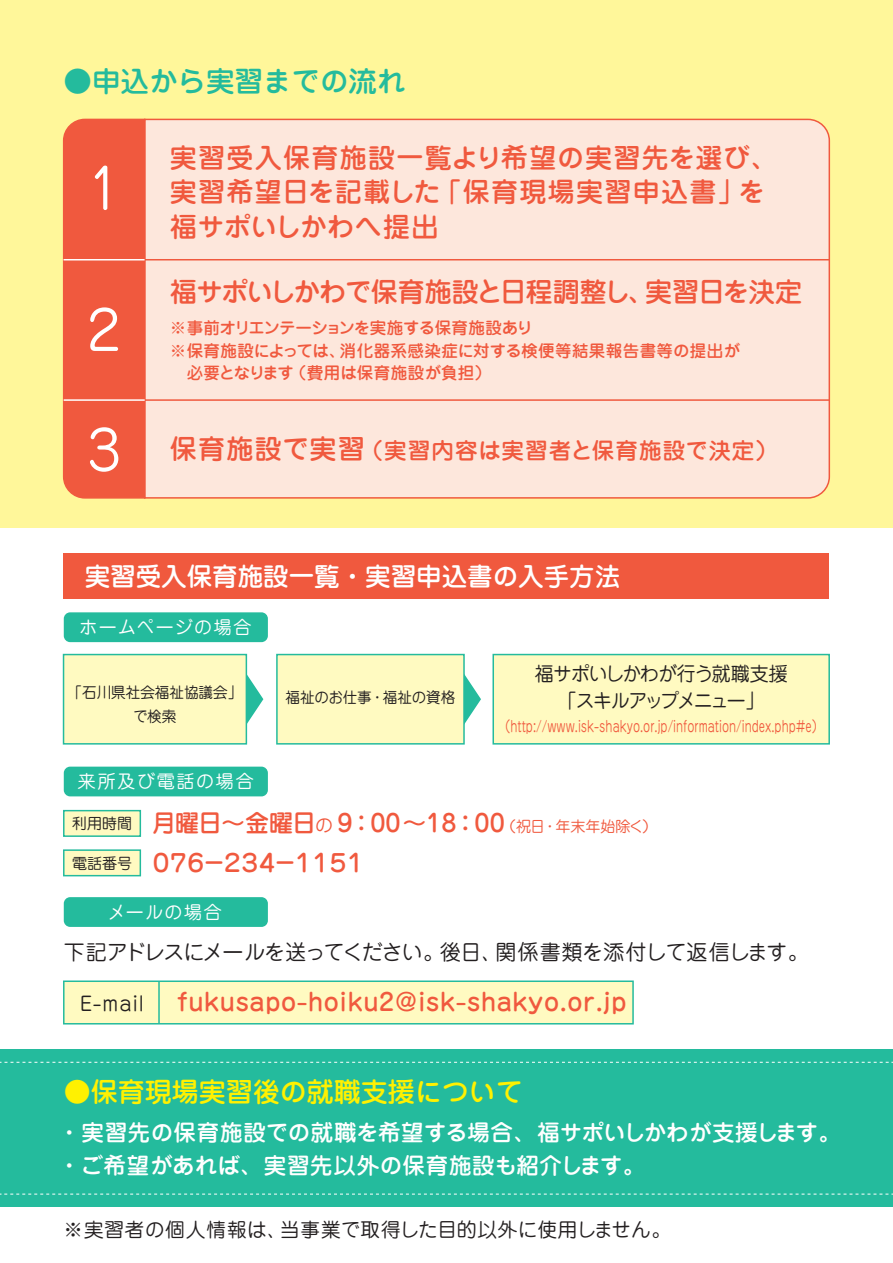
<style>
.page{position:relative;width:893px;height:1263px;background:#fff}
.page>*{position:absolute;margin:0;border:0;box-sizing:border-box;transform-origin:0 0}
.t1{font:54px "Jun 201 Pro";color:#fff}
.t2{font:500 28.5px "Jun 34 Pro";color:#24bb9d}
.t3{font:500 27px/34.5px "Jun 34 Pro";letter-spacing:.05em;color:#f0593e}
.t4{font:500 27px "Jun 34 Pro";letter-spacing:-.04em;color:#f0593e}
.t5{font:500 27px "Jun 34 Pro";color:#fff101}
.t6{font:500 25.5px "Jun 34 Pro";color:#fff}
.t7{font:500 24px "Jun 34 Pro";letter-spacing:.025em;color:#f0593e}
.t8{font:500 24px "Jun 34 Pro";color:#f0593e}
.t9{font:500 24px "Jun 34 Pro";letter-spacing:-.28em;color:#f0593e}
.t10{font:500 22.5px/33px "Jun 34 Pro";letter-spacing:.015em;color:#fff}
.t11{font:500 22.5px "Jun 34 Pro";letter-spacing:.05em;color:#f0593e}
.t12{font:21px "Jun 201 Pro";letter-spacing:-.035em;color:#231f20}
.t13{font:19.5px "Jun 201 Pro";letter-spacing:.035em;color:#231f20}
.t14{font:19.5px "Jun 201 Pro";letter-spacing:-.045em;color:#231f20}
.t15{font:19.5px "Jun 201 Pro";letter-spacing:-.12em;color:#231f20}
.t16{font:19.5px "Jun 201 Pro";color:#231f20}
.t17{font:18px "Jun 201 Pro";letter-spacing:.09em;color:#fff}
.t18{font:18px "Jun 201 Pro";letter-spacing:.065em;color:#fff}
.t19{font:500 16.5px/22.5px "Jun 34 Pro";letter-spacing:.005em;color:#f0593e}
.t20{font:15px "Jun 201 Pro";color:#f0593e;scale:.75 1}
.t21{font:15px/24px "Jun 201 Pro";color:#231f20;text-align:center}
.s1{font-size:27px}
.s2{font-family:"Jun 201 Pro";font-weight:400;font-size:18px}
.s3{font-family:"Jun 201 Pro";font-weight:400;font-size:15px}
.s4{font-family:"Jun 201 Pro";font-weight:400;font-size:15px;color:#231f20}
</style>
<div class="page">
<div style="left:0;top:1049px;width:893px;height:158px;background:#24bb9d"></div>
<svg style="left:0;top:1062px;width:893px;height:1px"></svg>
<svg style="left:0;top:1194px;width:893px;height:1px"></svg>
<div style="left:0;top:0;width:893px;height:527px;background:#fff79a"></div>
<div style="left:146px;top:118px;width:685px;height:381px;background:#fde7dc"></div>
<div style="left:62px;top:118px;width:84px;height:381px;background:#f0593e"></div>
<div style="left:64px;top:897px;width:204px;height:30px;background:#24bb9d;border-radius:6px"></div>
<div style="left:63px;top:980px;width:571px;height:44px;background:#fffac1;border:2px solid #24bb9d"></div>
<div style="left:63px;top:654px;width:184px;height:91px;background:#fffac1;border:2px solid #24bb9d"></div>
<div style="left:492px;top:654px;width:338px;height:91px;background:#fffac1;border:2px solid #24bb9d"></div>
<hr style="left:158px;top:981px;width:2px;height:43px;background:#24bb9d">
<div style="left:64px;top:767px;width:204px;height:29px;background:#24bb9d;border-radius:6px"></div>
<div style="left:64px;top:612px;width:204px;height:30px;background:#24bb9d;border-radius:6px"></div>
<hr style="left:145px;top:259px;width:684px;height:1px;background:#f0593e">
<hr style="left:145px;top:399px;width:684px;height:2px;background:#f0593e">
<hr style="left:64px;top:259px;width:81px;height:1px;background:#fff">
<hr style="left:64px;top:399px;width:81px;height:2px;background:#fff">
<div style="left:64px;top:553px;width:765px;height:45px;background:#f0593e"></div>
<div style="left:63px;top:810px;width:78px;height:27px;background:#fffac1;border:2px solid #24bb9d"></div>
<div style="left:63px;top:849px;width:78px;height:27px;background:#fffac1;border:2px solid #24bb9d"></div>
<svg style="left:246px;top:674px;width:17px;height:51px"></svg>
<div style="left:276px;top:654px;width:189px;height:91px;background:#fffac1;border:2px solid #24bb9d"></div>
<svg style="left:464px;top:674px;width:17px;height:51px"></svg>
<h2 class="t2" style="left:64px;top:58px;width:343px">●申込から実習までの流れ</h2>
<h1 class="t1" style="left:87px;top:146px;width:36px">1</h1>
<h1 class="t1" style="left:87px;top:288px;width:36px">2</h1>
<h1 class="t1" style="left:87px;top:407px;width:36px">3</h1>
<h3 class="t3" style="left:170px;top:138px;width:610px">実習受入保育施設一覧より希望の実習先を選び、実習希望日を記載した「保育現場実習申込書」を福サポいしかわへ提出</h3>
<h3 class="t4" style="left:170px;top:270px;width:634px">福サポいしかわで保育施設と日程調整し、実習日を決定</h3>
<p class="t19" style="left:170px;top:315px;width:572px">※事前オリエンテーションを実施する保育施設あり<br>※保育施設によっては、消化器系感染症に対する検便等結果報告書等の提出が　必要となります（費用は保育施設が負担）</p>
<h3 class="t11" style="left:170px;top:432px;width:610px"><span class="s1">保育施設で実習</span>（実習内容は実習者と保育施設で決定）</h3>
<h3 class="t6" style="left:85px;top:556px;width:537px">実習受入保育施設一覧・実習申込書の入手方法</h3>
<p class="t18" style="left:80px;top:613px;width:174px">ホームページの場合</p>
<p class="t21" style="left:68px;top:679px;width:176px">「石川県社会福祉協議会」で検索</p>
<p class="t17" style="left:78px;top:767px;width:177px">来所及び電話の場合</p>
<p class="t14" style="left:535px;top:658px;width:254px">福サポいしかわが行う就職支援</p>
<p class="t21" style="left:286px;top:684px;width:171px">福祉のお仕事・福祉の資格</p>
<p class="t15" style="left:558px;top:685px;width:208px">「スキルアップメニュー」</p>
<p class="t20" style="left:499px;top:715px;width:433px">（http://www.isk-shakyo.or.jp/information/index.php#e）</p>
<h3 class="t8" style="left:152px;top:804px;width:507px">月曜日～金曜日<span class="s2">の</span> 9：00～18：00<span class="s3">（祝日・年末年始除く）</span></h3>
<p class="t21" style="left:72px;top:810px;width:61px">利用時間</p>
<h3 class="t9" style="left:72px;top:844px;width:297px"><span class="s4">電話番号</span> ０７６－２３４－１１５１</h3>
<p class="t17" style="left:108px;top:898px;width:115px">メールの場合</p>
<p class="t12" style="left:64px;top:935px;width:747px">下記アドレスにメールを送ってください。後日、関係書類を添付して返信します。</p>
<p class="t16" style="left:80px;top:988px;width:66px">E-mail</p>
<h3 class="t7" style="left:177px;top:983px;width:451px">fukusapo-hoiku2@isk-shakyo.or.jp</h3>
<h3 class="t5" style="left:64px;top:1070px;width:460px">●保育現場実習後の就職支援について</h3>
<h3 class="t10" style="left:58px;top:1114px;width:785px">・実習先の保育施設での就職を希望する場合、福サポいしかわが支援します。・ご希望があれば、実習先以外の保育施設も紹介します。</h3>
<p class="t13" style="left:64px;top:1214px;width:609px">※実習者の個人情報は、当事業で取得した目的以外に使用しません。</p>
</div>
